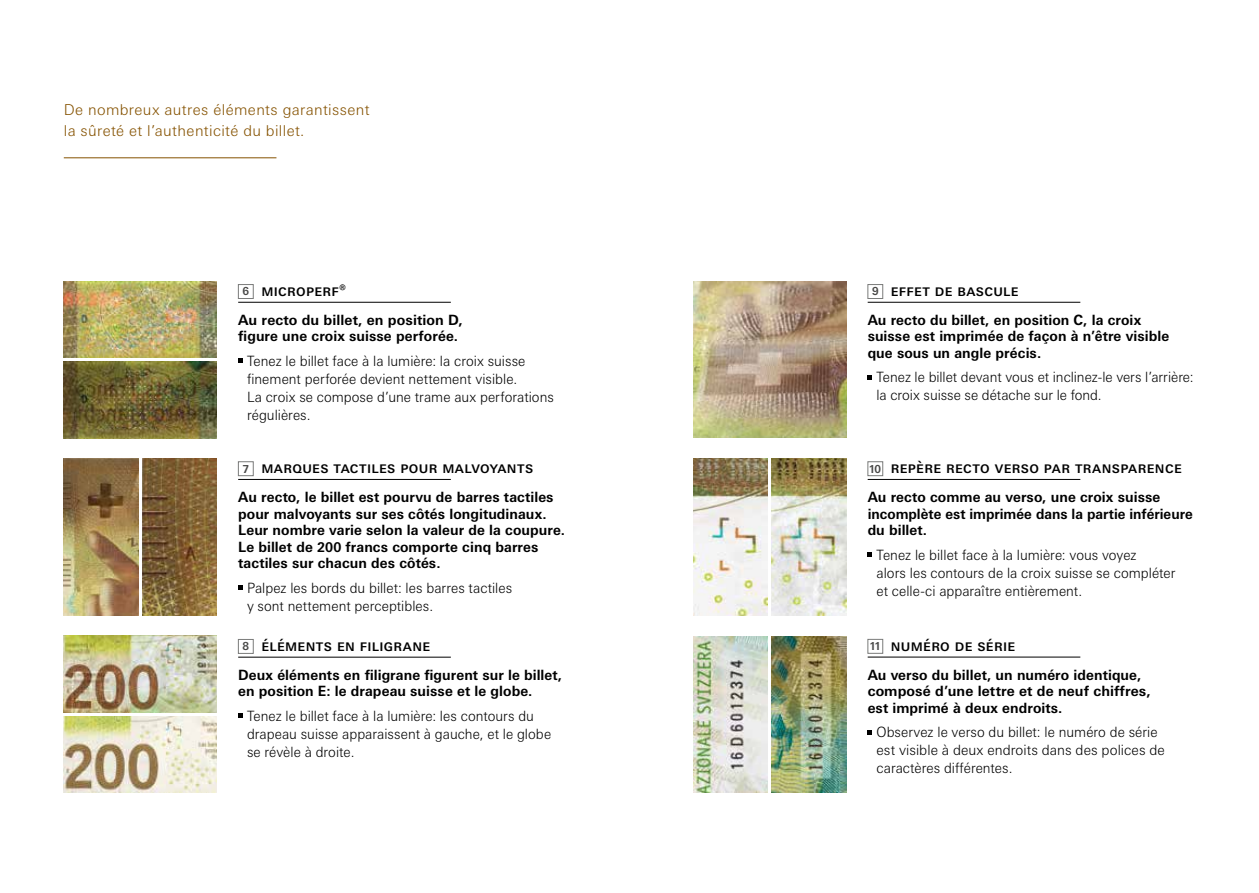
<style>
.page{position:relative;width:1259px;height:893px;background:#fff}
.page>*{position:absolute;margin:0;border:0;box-sizing:border-box;transform-origin:0 0}
.t1{font:500 15.75px "Univers Next Pro";letter-spacing:.02em;color:#000;scale:.95 1}
.t2{font:300 15px/21px "Univers Next Pro";letter-spacing:.025em;color:#855200}
.t3{font:300 14.1px/18px "Univers Next Pro";letter-spacing:.005em;color:#000;scale:.95 1}
.t4{font:700 14.1px/16.5px "Univers Next Pro";letter-spacing:.005em;color:#000;scale:.95 1}
.t5{font:700 14.1px/16.5px "Univers Next Pro";letter-spacing:.005em;color:#000}
.s1{font-weight:700;font-size:10.95px;color:#484847}
.s2{font-size:13.35px}
</style>
<div class="page">
<img style="left:693px;top:459px;width:75px;height:156px">
<img style="left:772px;top:459px;width:74px;height:156px">
<img style="left:64px;top:362px;width:153px;height:76px">
<img style="left:693px;top:281px;width:153px;height:157px">
<img style="left:64px;top:716px;width:153px;height:77px">
<img style="left:64px;top:636px;width:153px;height:76px">
<img style="left:693px;top:636px;width:75px;height:157px">
<img style="left:772px;top:636px;width:74px;height:157px">
<img style="left:64px;top:459px;width:74px;height:156px">
<img style="left:142px;top:459px;width:75px;height:156px">
<img style="left:64px;top:281px;width:153px;height:77px">
<hr style="left:238px;top:302px;width:213px;height:1px;background:#000">
<div style="left:238px;top:284px;width:15px;height:15px;border:1px solid #7a7b7a"></div>
<svg style="left:238px;top:359px;width:4px;height:4px"></svg>
<hr style="left:238px;top:479px;width:213px;height:1px;background:#000">
<div style="left:238px;top:462px;width:15px;height:14px;border:1px solid #7a7b7a"></div>
<svg style="left:238px;top:585px;width:4px;height:5px"></svg>
<hr style="left:238px;top:657px;width:213px;height:1px;background:#000">
<div style="left:238px;top:639px;width:15px;height:15px;border:1px solid #7a7b7a"></div>
<svg style="left:238px;top:714px;width:4px;height:4px"></svg>
<hr style="left:867px;top:302px;width:213px;height:1px;background:#000">
<div style="left:867px;top:284px;width:16px;height:15px;border:1px solid #7a7b7a"></div>
<svg style="left:867px;top:375px;width:5px;height:5px"></svg>
<hr style="left:867px;top:657px;width:213px;height:1px;background:#000">
<div style="left:867px;top:639px;width:16px;height:14px;border:1px solid #7a7b7a"></div>
<svg style="left:867px;top:730px;width:5px;height:4px"></svg>
<hr style="left:64px;top:157px;width:212px;height:1px;background:#855200">
<hr style="left:867px;top:479px;width:213px;height:1px;background:#000">
<div style="left:867px;top:462px;width:16px;height:14px;border:1px solid #7a7b7a"></div>
<svg style="left:867px;top:552px;width:5px;height:5px"></svg>
<p class="t2" style="left:64px;top:100px;width:307px">De nombreux autres éléments garantissent la sûreté et l’authenticité du billet.</p>
<p class="t1" style="left:242px;top:281px;width:111px"><span class="s1">6</span> M icroperf®</p>
<p class="t5" style="left:238px;top:312px;width:226px">Au recto du billet, en position D, figure une croix suisse perforée.</p>
<p class="t3" style="left:247px;top:352px;width:325px">Tenez le billet face à la lumière: la croix suisse finement perforée devient nettement visible.<br>La croix se compose d’une trame aux perforations régulières.</p>
<p class="t1" style="left:243px;top:458px;width:307px"><span class="s1">7</span> Marques tactiles pour malvoyants</p>
<p class="t4" style="left:238px;top:489px;width:345px">Au recto, le billet est pourvu de barres tactiles pour malvoyants sur ses côtés longitudinaux.<br>Leur nombre varie selon la valeur de la coupure.<br>Le billet de <span class="s2">200</span> francs comporte cinq barres tactiles sur chacun des côtés.</p>
<p class="t3" style="left:247px;top:578px;width:281px">Palpez les bords du billet: les barres tactiles y sont nettement perceptibles.</p>
<p class="t1" style="left:242px;top:636px;width:199px"><span class="s1">8</span> éléments en filigrane</p>
<p class="t4" style="left:238px;top:666px;width:342px">Deux éléments en filigrane figurent sur le billet, en position E: le drapeau suisse et le globe.</p>
<p class="t3" style="left:247px;top:707px;width:322px">Tenez le billet face à la lumière: les contours du drapeau suisse apparaissent à gauche, et le globe se révèle à droite.</p>
<p class="t1" style="left:872px;top:281px;width:156px"><span class="s1">9</span> Effet de bascule</p>
<p class="t4" style="left:867px;top:312px;width:319px">Au recto du billet, en position C, la croix suisse est imprimée de façon à n’être visible que sous un angle précis.</p>
<p class="t3" style="left:876px;top:368px;width:335px">Tenez le billet devant vous et inclinez-le vers l’arrière: la croix suisse se détache sur le fond.</p>
<p class="t1" style="left:869px;top:458px;width:330px"><span class="s1">10</span> Repère recto verso par transparence</p>
<p class="t4" style="left:867px;top:489px;width:344px">Au recto comme au verso, une croix suisse incomplète est imprimée dans la partie inférieure du billet.</p>
<p class="t3" style="left:876px;top:545px;width:316px">Tenez le billet face à la lumière: vous voyez<br>alors les contours de la croix suisse se compléter et celle-ci apparaître entièrement.</p>
<p class="t1" style="left:870px;top:636px;width:154px"><span class="s1">11</span> Numéro de série</p>
<p class="t4" style="left:867px;top:666px;width:299px">Au verso du billet, un numéro identique, composé d’une lettre et de neuf chiffres, est imprimé à deux endroits.</p>
<p class="t3" style="left:876px;top:723px;width:305px">Observez le verso du billet: le numéro de série est visible à deux endroits dans des polices de caractères différentes.</p>
</div>
